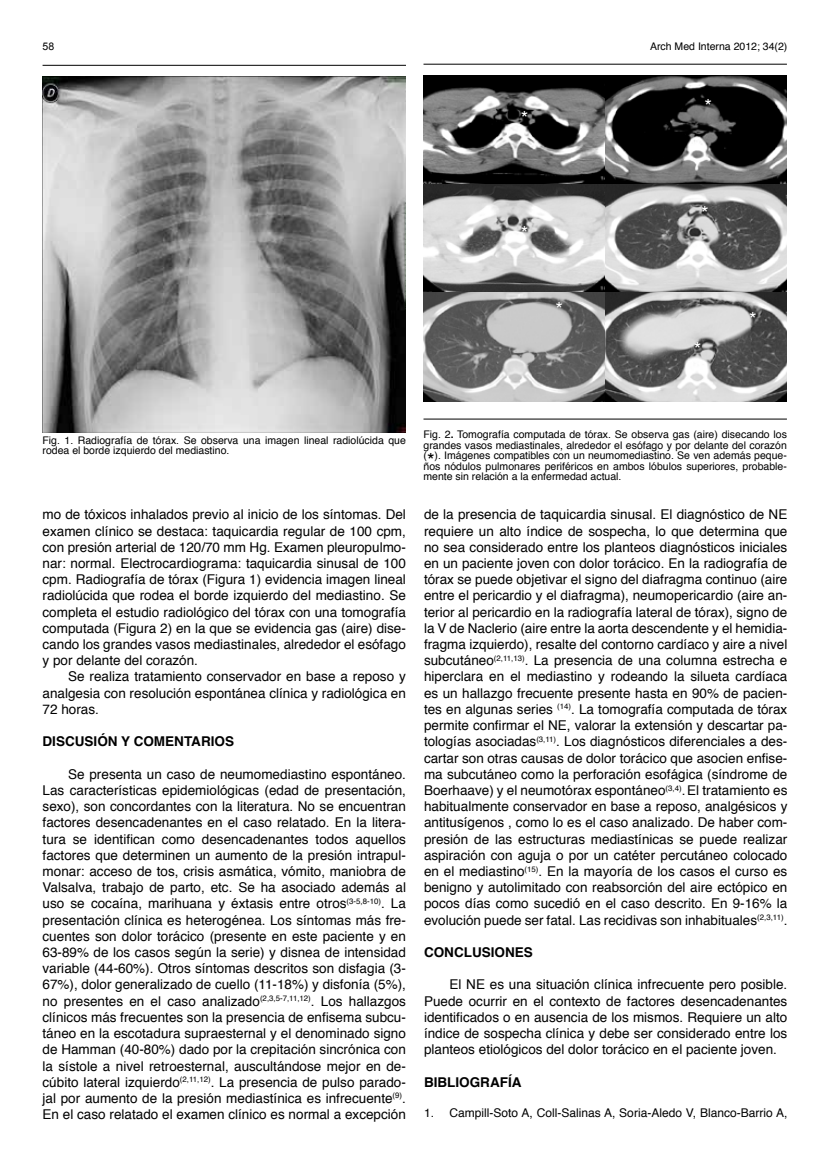
<style>
.page{position:relative;width:830px;height:1170px;background:#fff}
.page>*{position:absolute;margin:0;border:0;box-sizing:border-box;transform-origin:0 0}
.t1{font:19.5px "Helvetica";color:#fff}
.t2{font:13.5px/16.2px "Helvetica";color:#000;text-align:justify}
.t3{font:700 13.5px "Helvetica";color:#000}
.t4{font:12px "Helvetica";color:#000}
.t5{font:10.5px/10.5px "Helvetica";color:#000}
.t6{font:10.5px "Arial";color:#000}
.s1{font-weight:700}
.s2{font-size:19.5px}
</style>
<div class="page">
<hr style="left:43px;top:65px;width:363px;height:1px;background:#000">
<img style="left:43px;top:77px;width:363px;height:355px">
<hr style="left:423px;top:64px;width:363px;height:1px;background:#000">
<hr style="left:423px;top:419px;width:363px;height:1px;background:#000">
<img style="left:423px;top:76px;width:362px;height:325px">
<p class="t6" style="left:43px;top:40px;width:13px">58</p>
<p class="t5" style="left:649px;top:42px;width:139px">Arch Med Interna 2012; 34(2)</p>
<h1 class="t1" style="left:520px;top:103px;width:9px">*</h1>
<h1 class="t1" style="left:520px;top:218px;width:9px">*</h1>
<h1 class="t1" style="left:555px;top:294px;width:9px">*</h1>
<h1 class="t1" style="left:704px;top:91px;width:9px">*</h1>
<h1 class="t1" style="left:701px;top:198px;width:9px">*</h1>
<h1 class="t1" style="left:693px;top:334px;width:9px">*</h1>
<h1 class="t1" style="left:748px;top:304px;width:9px">*</h1>
<p class="t5" style="left:43px;top:435px;width:365px">Fig. 1. Radiografía de tórax. Se observa una imagen lineal radiolúcida que rodea el borde izquierdo del mediastino.</p>
<p class="t5" style="left:423px;top:429px;width:365px;text-align:justify">Fig. 2<span class="s1">.</span> Tomografía computada de tórax. Se observa gas (aire) disecando los grandes vasos mediastinales, alrededor el esófago y por delante del corazón (<span class="s2">*</span>). Imágenes compatibles con un neumomediastino. Se ven además peque&shy;ños nódulos pulmonares periféricos en ambos lóbulos superiores, probable&shy;mente sin relación a la enfermedad actual.</p>
<p class="t2" style="left:43px;top:507px;width:365px">mo de tóxicos inhalados previo al inicio de los síntomas. Del examen clínico se destaca: taquicardia regular de 100 cpm, con presión arterial de 120/70 mm Hg. Examen pleuropulmo&shy;nar: normal. Electrocardiograma: taquicardia sinusal de 100 cpm. Radiografía de tórax (Figura 1) evidencia imagen lineal radiolúcida que rodea el borde izquierdo del mediastino. Se completa el estudio radiológico del tórax con una tomografía computada (Figura 2) en la que se evidencia gas (aire) dise&shy;cando los grandes vasos mediastinales, alrededor el esófago y por delante del corazón.</p>
<p class="t2" style="left:43px;top:669px;width:365px;text-indent:26px">Se realiza tratamiento conservador en base a reposo y analgesia con resolución espontánea clínica y radiológica en 72 horas.</p>
<p class="t3" style="left:43px;top:730px;width:132px">DISCUSIÓN Y COMENTARIO</p>
<p class="t3" style="left:225px;top:730px;width:11px">S</p>
<p class="t2" style="left:43px;top:766px;width:365px;text-indent:26px">Se presenta un caso de neumomediastino espontáneo.<br>Las características epidemiológicas (edad de presentación, sexo), son concordantes con la literatura. No se encuentran factores desencadenantes en el caso relatado. En la litera&shy;tura se identifican como desencadenantes todos aquellos factores que determinen un aumento de la presión intrapul&shy;monar: acceso de tos, crisis asmática, vómito, maniobra de Valsalva, trabajo de parto, etc. Se ha asociado además al uso se cocaína, marihuana y éxtasis entre otros<sup>(3-5,8-10)</sup>. La presentación clínica es heterogénea. Los síntomas más fre&shy;cuentes son dolor torácico (presente en este paciente y en 63-89% de los casos según la serie) y disnea de intensidad variable (44-60%). Otros síntomas descritos son disfagia (3- 67%), dolor generalizado de cuello (11-18%) y disfonía (5%), no presentes en el caso analizado<sup>(2,3,5-7,11,12)</sup>. Los hallazgos clínicos más frecuentes son la presencia de enfisema subcu&shy;táneo en la escotadura supraesternal y el denominado signo de Hamman (40-80%) dado por la crepitación sincrónica con la sístole a nivel retroesternal, auscultándose mejor en de&shy;cúbito lateral izquierdo<sup>(2,11,12)</sup>. La presencia de pulso parado&shy;jal por aumento de la presión mediastínica es infrecuente<sup>(9)</sup>.<br>En el caso relatado el examen clínico es normal a excepción</p>
<p class="t2" style="left:424px;top:507px;width:365px">de la presencia de taquicardia sinusal. El diagnóstico de NE requiere un alto índice de sospecha, lo que determina que no sea considerado entre los planteos diagnósticos iniciales en un paciente joven con dolor torácico. En la radiografía de tórax se puede objetivar el signo del diafragma continuo (aire entre el pericardio y el diafragma), neumopericardio (aire an&shy;terior al pericardio en la radiografía lateral de tórax), signo de la V de Naclerio (aire entre la aorta descendente y el hemidia&shy;fragma izquierdo), resalte del contorno cardíaco y aire a nivel subcutáneo<sup>(2,11,13)</sup>. La presencia de una columna estrecha e hiperclara en el mediastino y rodeando la silueta cardíaca es un hallazgo frecuente presente hasta en 90% de pacien&shy;tes en algunas series <sup>(14)</sup>. La tomografía computada de tórax permite confirmar el NE, valorar la extensión y descartar pa&shy;tologías asociadas<sup>(3,11)</sup>. Los diagnósticos diferenciales a des&shy;cartar son otras causas de dolor torácico que asocien enfise&shy;ma subcutáneo como la perforación esofágica (síndrome de Boerhaave) y el neumotórax espontáneo<sup>(3,4)</sup>.El tratamiento es habitualmente conservador en base a reposo, analgésicos y antitusígenos , como lo es el caso analizado. De haber com&shy;presión de las estructuras mediastínicas se puede realizar aspiración con aguja o por un catéter percutáneo colocado en el mediastino<sup>(15)</sup>. En la mayoría de los casos el curso es benigno y autolimitado con reabsorción del aire ectópico en pocos días como sucedió en el caso descrito. En 9-16% la evolución puede ser fatal. Las recidivas son inhabituales<sup>(2,3,11)</sup>.</p>
<p class="t3" style="left:424px;top:941px;width:21px">CONCLU</p>
<p class="t3" style="left:481px;top:941px;width:18px">SIONE</p>
<p class="t3" style="left:523px;top:941px;width:11px">S</p>
<p class="t2" style="left:424px;top:976px;width:365px;text-indent:26px">El NE es una situación clínica infrecuente pero posible.<br>Puede ocurrir en el contexto de factores desencadenantes identificados o en ausencia de los mismos. Requiere un alto índice de sospecha clínica y debe ser considerado entre los planteos etiológicos del dolor torácico en el paciente joven.</p>
<p class="t3" style="left:424px;top:1070px;width:67px">BIBLIOGRAF</p>
<p class="t3" style="left:508px;top:1070px;width:13px">ÍA</p>
<p class="t4" style="left:424px;top:1103px;width:365px">1. Campill-Soto A, Coll-Salinas A, Soria-Aledo V, Blanco-Barrio A,</p>
</div>
